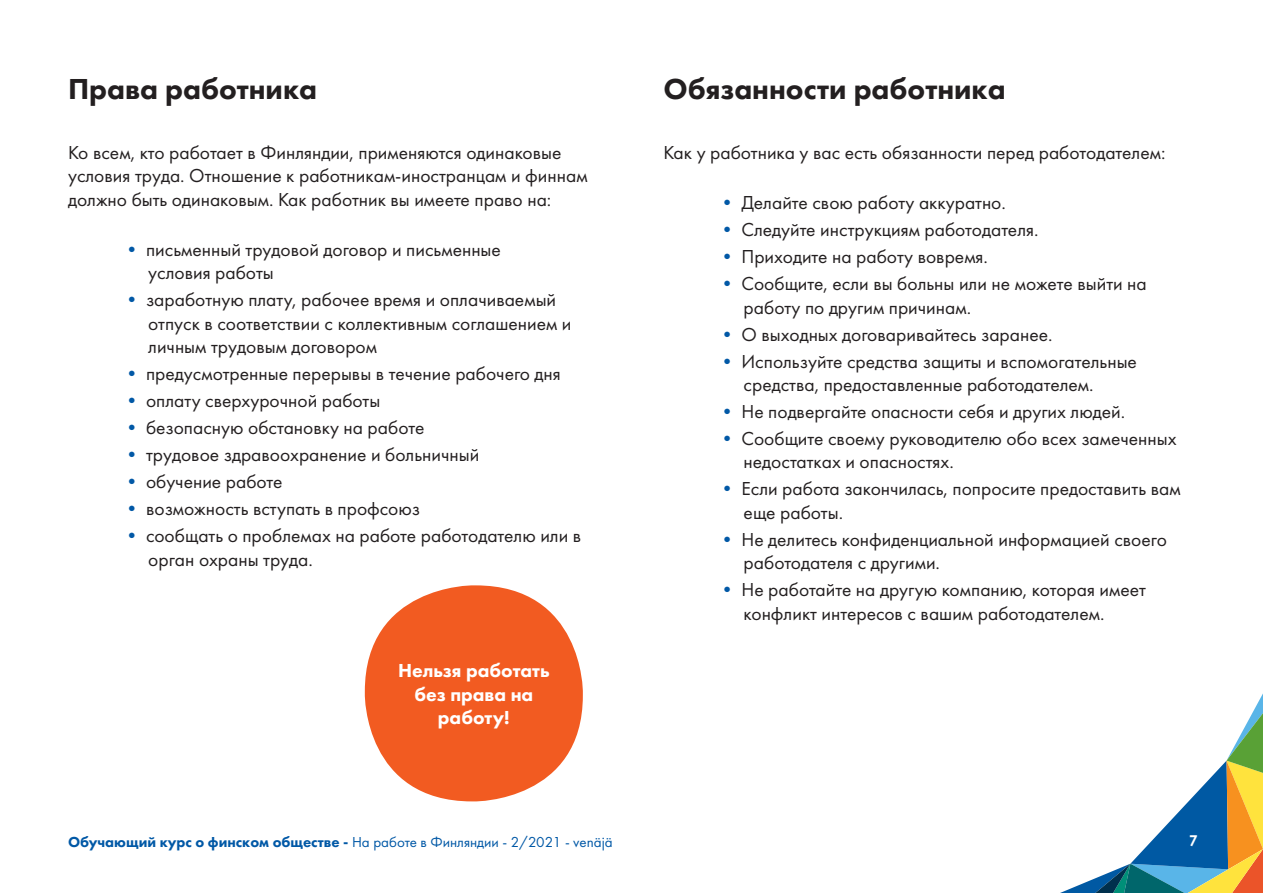
<style>
.page{position:relative;width:1263px;height:893px;background:#fff}
.page>*{position:absolute;margin:0;border:0;box-sizing:border-box;transform-origin:0 0}
.t1{font:800 30px "Futura PT";color:#231f20}
.t2{font:19.5px/23.4px "Futura PT";color:#231f20}
.t3{font:800 19.5px/23.4px "Futura PT";color:#fff;text-align:center}
.t4{font:15px "Futura PT";color:#0158a6}
.t5{font:700 15px "Century Gothic Pro";color:#fff}
.s1{color:#0158a6}
.s2{font-weight:800}
</style>
<div class="page">
<svg style="left:1060px;top:693px;width:203px;height:200px"></svg>
<div style="left:365px;top:585px;width:218px;height:216px;background:#f25b21;border-radius:107px"></div>
<p class="t1" style="left:68px;top:71px;width:251px">Права работника</p>
<p class="t2" style="left:68px;top:140px;width:521px">Ко всем, кто работает в Финляндии, применяются одинаковые условия труда. Отношение к работникам-иностранцам и финнам должно быть одинаковым. Как работник вы имеете право на:</p>
<p class="t2" style="left:148px;top:238px;width:354px;text-indent:-26px"><span class="s1">•</span> письменный трудовой договор и письменные условия работы</p>
<p class="t2" style="left:148px;top:288px;width:425px;text-indent:-26px"><span class="s1">•</span> заработную плату, рабочее время и оплачиваемый отпуск в соответствии с коллективным соглашением и личным трудовым договором</p>
<p class="t2" style="left:122px;top:362px;width:440px"><span class="s1">•</span> предусмотренные перерывы в течение рабочего дня</p>
<p class="t2" style="left:122px;top:389px;width:260px"><span class="s1">•</span> оплату сверхурочной работы</p>
<p class="t2" style="left:122px;top:416px;width:304px"><span class="s1">•</span> безопасную обстановку на работе</p>
<p class="t2" style="left:122px;top:443px;width:359px"><span class="s1">•</span> трудовое здравоохранение и больничный</p>
<p class="t2" style="left:122px;top:470px;width:162px"><span class="s1">•</span> обучение работе</p>
<p class="t2" style="left:122px;top:497px;width:300px"><span class="s1">•</span> возможность вступать в профсоюз</p>
<p class="t2" style="left:148px;top:524px;width:434px;text-indent:-26px"><span class="s1">•</span> сообщать о проблемах на работе работодателю или в орган охраны труда.</p>
<p class="t3" style="left:398px;top:659px;width:153px">Нельзя работать без права на работу!</p>
<p class="t1" style="left:663px;top:71px;width:344px">Обязанности работника</p>
<p class="t2" style="left:663px;top:140px;width:504px">Как у работника у вас есть обязанности перед работодателем:</p>
<p class="t2" style="left:717px;top:191px;width:290px"><span class="s1">•</span> Делайте свою работу аккуратно.</p>
<p class="t2" style="left:717px;top:218px;width:323px"><span class="s1">•</span> Следуйте инструкциям работодателя.</p>
<p class="t2" style="left:717px;top:245px;width:272px"><span class="s1">•</span> Приходите на работу вовремя.</p>
<p class="t2" style="left:744px;top:272px;width:405px;text-indent:-26px"><span class="s1">•</span> Сообщите, если вы больны или не можете выйти на работу по другим причинам.</p>
<p class="t2" style="left:717px;top:322px;width:337px"><span class="s1">•</span> О выходных договаривайтесь заранее.</p>
<p class="t2" style="left:744px;top:349px;width:395px;text-indent:-26px"><span class="s1">•</span> Используйте средства защиты и вспомогательные средства, предоставленные работодателем.</p>
<p class="t2" style="left:717px;top:400px;width:409px"><span class="s1">•</span> Не подвергайте опасности себя и других людей.</p>
<p class="t2" style="left:744px;top:427px;width:434px;text-indent:-26px"><span class="s1">•</span> Сообщите своему руководителю обо всех замеченных недостатках и опасностях.</p>
<p class="t2" style="left:744px;top:477px;width:438px;text-indent:-26px"><span class="s1">•</span> Если работа закончилась, попросите предоставить вам еще работы.</p>
<p class="t2" style="left:744px;top:527px;width:425px;text-indent:-26px"><span class="s1">•</span> Не делитесь конфиденциальной информацией своего работодателя с другими.</p>
<p class="t2" style="left:744px;top:578px;width:404px;text-indent:-26px"><span class="s1">•</span> Не работайте на другую компанию, которая имеет конфликт интересов с вашим работодателем.</p>
<p class="t4" style="left:68px;top:833px;width:546px"><span class="s2">Обучающий курс о финском обществе -</span> На работе в Финляндии - 2/2021 - venäjä</p>
<p class="t5" style="left:1189px;top:831px;width:10px">7</p>
</div>
